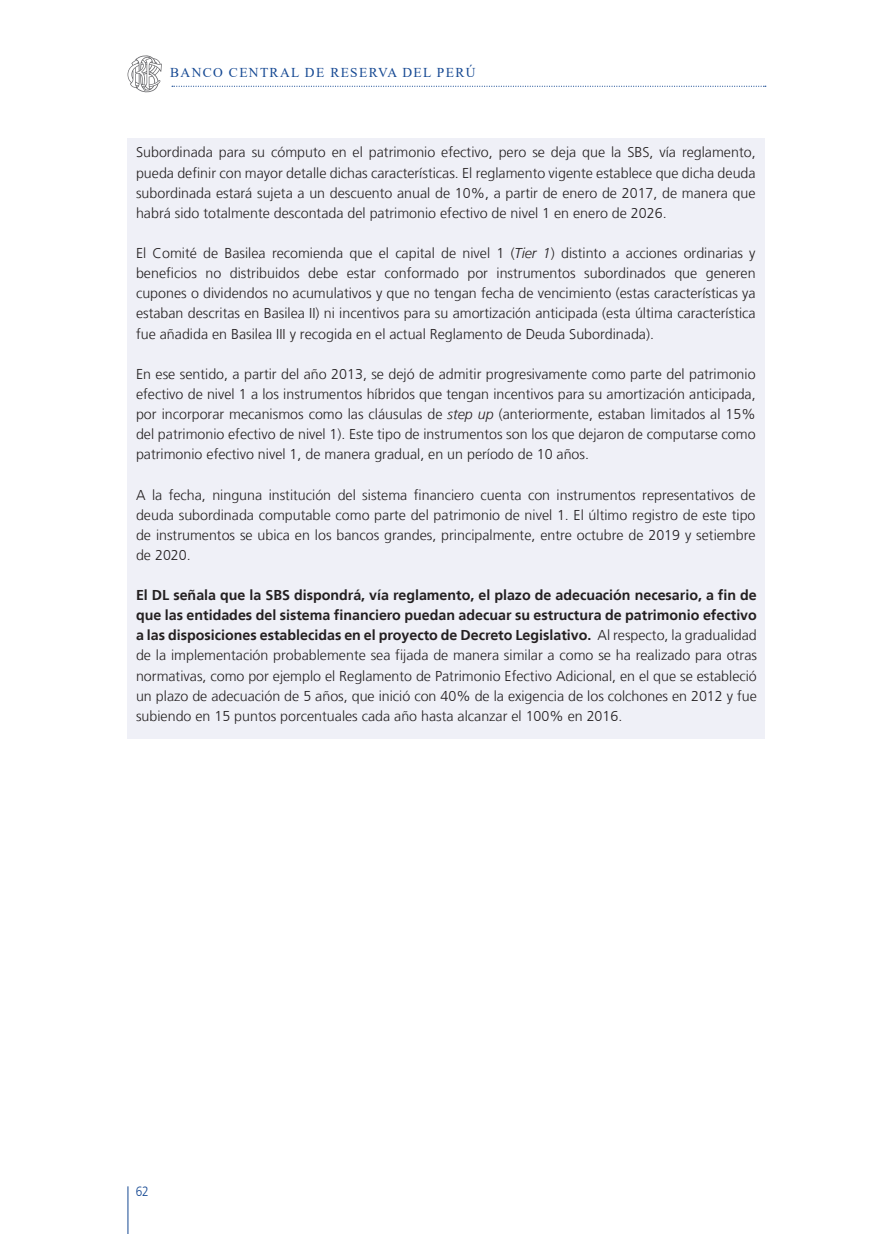
<style>
.page{position:relative;width:893px;height:1234px;background:#fff}
.page>*{position:absolute;margin:0;border:0;box-sizing:border-box;transform-origin:0 0}
.t1{font:300 14.25px/20.1px "Frutiger LT";color:#231f20;text-align:justify}
.t2{font:13.5px "Times New Roman";letter-spacing:.1em;color:#164993}
.t3{font:300 13.5px "Frutiger LT";color:#164993;scale:.88 1}
.s1{font-style:italic}
.s2{font-weight:700}
</style>
<div class="page">
<svg style="left:172px;top:86px;width:594px;height:1px"></svg>
<hr style="left:128px;top:1185px;width:1px;height:48px;background:#164993">
<svg style="left:128px;top:55px;width:34px;height:38px"></svg>
<div style="left:128px;top:138px;width:637px;height:600px;background:#eff0f7"></div>
<p class="t2" style="left:170px;top:63px;width:307px">BANCO CENTRAL DE RESERVA DEL PERÚ</p>
<p class="t1" style="left:136px;top:143px;width:621px">Subordinada para su cómputo en el patrimonio efectivo, pero se deja que la SBS, vía reglamento, pueda definir con mayor detalle dichas características. El reglamento vigente establece que dicha deuda subordinada estará sujeta a un descuento anual de 10%, a partir de enero de 2017, de manera que habrá sido totalmente descontada del patrimonio efectivo de nivel 1 en enero de 2026.</p>
<p class="t1" style="left:136px;top:243px;width:621px">El Comité de Basilea recomienda que el capital de nivel 1 (<span class="s1">Tier 1</span>) distinto a acciones ordinarias y beneficios no distribuidos debe estar conformado por instrumentos subordinados que generen cupones o dividendos no acumulativos y que no tengan fecha de vencimiento (estas características ya estaban descritas en Basilea II) ni incentivos para su amortización anticipada (esta última característica fue añadida en Basilea III y recogida en el actual Reglamento de Deuda Subordinada).</p>
<p class="t1" style="left:136px;top:364px;width:621px">En ese sentido, a partir del año 2013, se dejó de admitir progresivamente como parte del patrimonio efectivo de nivel 1 a los instrumentos híbridos que tengan incentivos para su amortización anticipada, por incorporar mecanismos como las cláusulas de <span class="s1">step up</span> (anteriormente, estaban limitados al 15% del patrimonio efectivo de nivel 1). Este tipo de instrumentos son los que dejaron de computarse como patrimonio efectivo nivel 1, de manera gradual, en un período de 10 años.</p>
<p class="t1" style="left:136px;top:484px;width:621px">A la fecha, ninguna institución del sistema financiero cuenta con instrumentos representativos de deuda subordinada computable como parte del patrimonio de nivel 1. El último registro de este tipo de instrumentos se ubica en los bancos grandes, principalmente, entre octubre de 2019 y setiembre de 2020.</p>
<p class="t1" style="left:136px;top:585px;width:622px"><span class="s2">El DL señala que la SBS dispondrá, vía reglamento, el plazo de adecuación necesario, a fin de que las entidades del sistema financiero puedan adecuar su estructura de patrimonio efectivo a las disposiciones establecidas en el proyecto de Decreto Legislativo.</span> Al respecto, la gradualidad de la implementación probablemente sea fijada de manera similar a como se ha realizado para otras normativas, como por ejemplo el Reglamento de Patrimonio Efectivo Adicional, en el que se estableció un plazo de adecuación de 5 años, que inició con 40% de la exigencia de los colchones en 2012 y fue subiendo en 15 puntos porcentuales cada año hasta alcanzar el 100% en 2016.</p>
<p class="t3" style="left:136px;top:1183px;width:16px">62</p>
</div>
